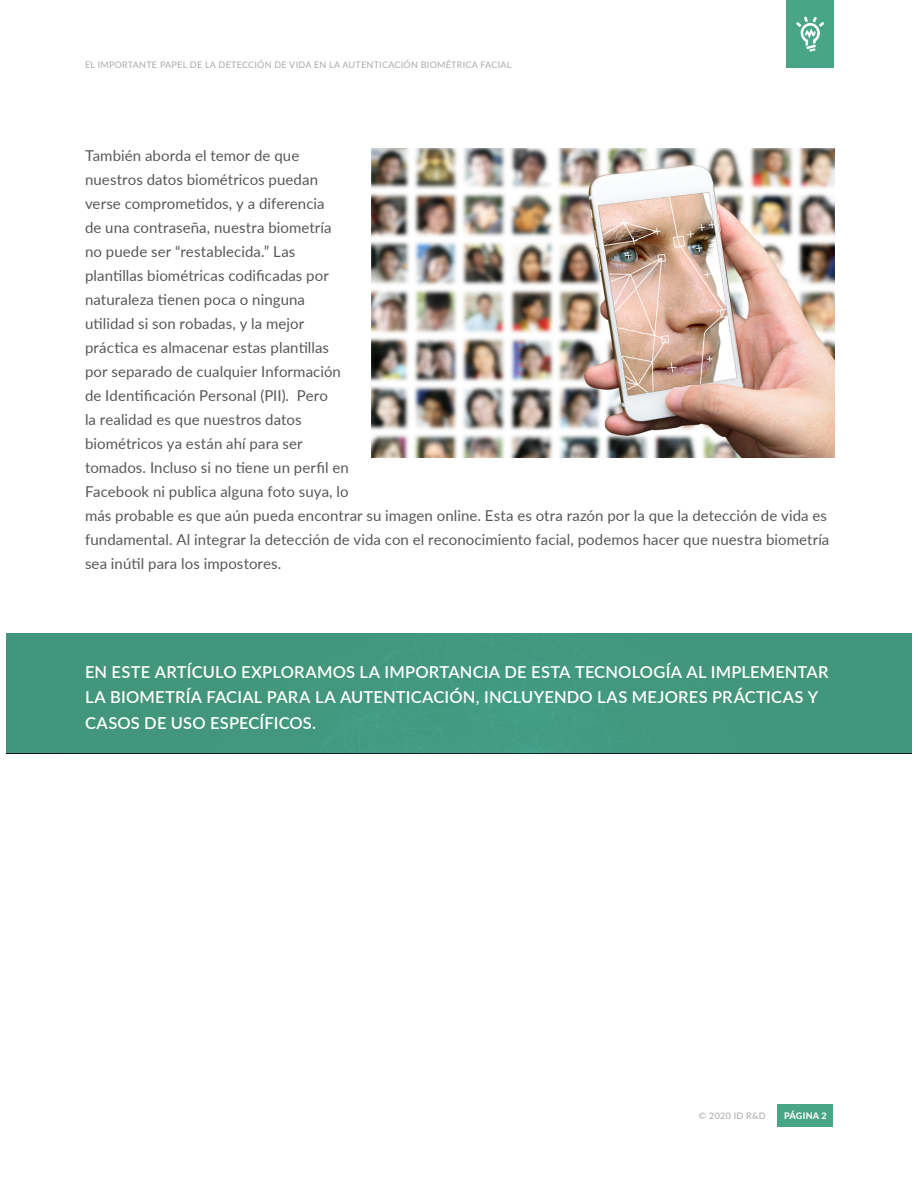
<style>
.page{position:relative;width:918px;height:1188px;background:#fff}
.page>*{position:absolute;margin:0;border:0;box-sizing:border-box;transform-origin:0 0}
.COPY{font:600 16.5px/25.5px "Lato";letter-spacing:.01em;color:#fff}
.COPY-2{font:15px/24px "Lato";letter-spacing:.005em;color:#57585a}
.t1{font:9px "Lato";letter-spacing:.03em;color:#a8a9ad}
.t2{font:800 9px "Lato";letter-spacing:.03em;color:#fff}
</style>
<div class="page">
<div style="left:786px;top:0;width:48px;height:68px;background:#48a686"></div>
<svg style="left:796px;top:16px;width:29px;height:36px"></svg>
<div style="left:777px;top:1104px;width:56px;height:23px;background:#48a686"></div>
<img style="left:371px;top:149px;width:463px;height:308px">
<svg style="left:505px;top:753px;width:73px;height:1px"></svg>
<div style="left:6px;top:634px;width:906px;height:119px;background:#42967c"></div>
<p class="t1" style="left:85px;top:58px;width:428px">EL IMPORTANTE PAPEL DE LA DETECCIÓN DE VIDA EN LA AUTENTICACIÓN BIOMÉTRICA FACIAL</p>
<p class="COPY-2" style="left:85px;top:143px;width:746px">También aborda el temor de que<br>nuestros datos biométricos puedan<br>verse comprometidos, y a diferencia<br>de una contraseña, nuestra biometría<br>no puede ser “restablecida.” Las<br>plantillas biométricas codificadas por<br>naturaleza tienen poca o ninguna<br>utilidad si son robadas, y la mejor<br>práctica es almacenar estas plantillas<br>por separado de cualquier Información<br>de Identificación Personal (PII). Pero<br>la realidad es que nuestros datos<br>biométricos ya están ahí para ser<br>tomados. Incluso si no tiene un perfil en<br>Facebook ni publica alguna foto suya, lo<br>más probable es que aún pueda encontrar su imagen online. Esta es otra razón por la que la detección de vida es fundamental. Al integrar la detección de vida con el reconocimiento facial, podemos hacer que nuestra biometría sea inútil para los impostores.</p>
<p class="COPY" style="left:85px;top:658px;width:745px">EN ESTE ARTÍCULO EXPLORAMOS LA IMPORTANCIA DE ESTA TECNOLOGÍA AL IMPLEMENTAR<br>LA BIOMETRÍA FACIAL PARA LA AUTENTICACIÓN, INCLUYENDO LAS MEJORES PRÁCTICAS Y<br>CASOS DE USO ESPECÍFICOS.</p>
<p class="t1" style="left:699px;top:1109px;width:68px">© 2020 ID R&amp;D</p>
<p class="t2" style="left:784px;top:1109px;width:44px">PÁGINA 2</p>
</div>
